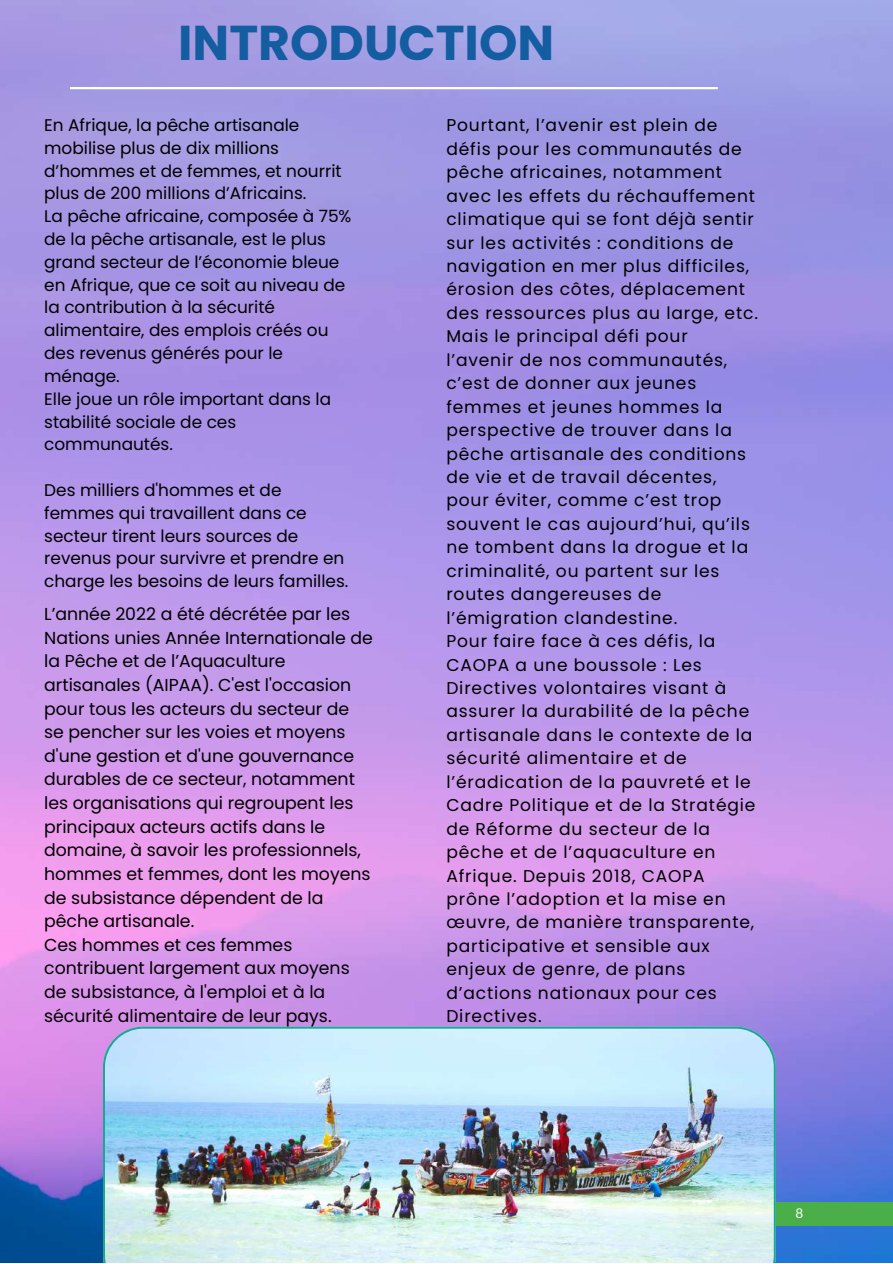
<style>
.page{position:relative;width:893px;height:1264px;background:#fff}
.page>*{position:absolute;margin:0;border:0;box-sizing:border-box;transform-origin:0 0}
.t1{font:700 48.9px "Poppins";color:#145da0}
.t2{font:17.25px/23.5px "Poppins";color:#000}
.t3{font:17.1px/23.4px "Poppins";letter-spacing:.05em;color:#000}
.t4{font:16.95px/22.8px "Poppins";color:#000}
.t5{font:13.5px "Lato";color:#fff}
</style>
<div class="page">
<img style="left:0;top:0;width:892px;height:1262px">
<div style="left:775px;top:1201px;width:117px;height:24px;background:#4aaf48"></div>
<hr style="left:70px;top:87px;width:647px;height:2px;background:#fff">
<img style="left:103px;top:1026px;width:672px;height:236px">
<h1 class="t1" style="left:178px;top:9px;width:377px">INTRODUCTION</h1>
<p class="t4" style="left:44px;top:114px;width:309px">En Afrique, la pêche artisanale mobilise plus de dix millions d’hommes et de femmes, et nourrit plus de 200 millions d’Africains.<br>La pêche africaine, composée à 75% de la pêche artisanale, est le plus grand secteur de l’économie bleue en Afrique, que ce soit au niveau de la contribution à la sécurité alimentaire, des emplois créés ou des revenus générés pour le ménage.<br>Elle joue un rôle important dans la stabilité sociale de ces communautés.</p>
<p class="t4" style="left:44px;top:478px;width:306px">Des milliers d'hommes et de femmes qui travaillent dans ce secteur tirent leurs sources de revenus pour survivre et prendre en charge les besoins de leurs familles.</p>
<p class="t2" style="left:44px;top:602px;width:330px">L’année 2022 a été décrétée par les Nations unies Année Internationale de la Pêche et de l’Aquaculture artisanales (AIPAA). C'est l'occasion pour tous les acteurs du secteur de se pencher sur les voies et moyens d'une gestion et d'une gouvernance durables de ce secteur, notamment les organisations qui regroupent les principaux acteurs actifs dans le domaine, à savoir les professionnels, hommes et femmes, dont les moyens de subsistance dépendent de la pêche artisanale.<br>Ces hommes et ces femmes contribuent largement aux moyens de subsistance, à l'emploi et à la sécurité alimentaire de leur pays.</p>
<p class="t3" style="left:446px;top:114px;width:313px">Pourtant, l’avenir est plein de défis pour les communautés de pêche africaines, notamment avec les effets du réchauffement climatique qui se font déjà sentir sur les activités : conditions de navigation en mer plus difficiles, érosion des côtes, déplacement des ressources plus au large, etc.<br>Mais le principal défi pour l’avenir de nos communautés, c’est de donner aux jeunes femmes et jeunes hommes la perspective de trouver dans la pêche artisanale des conditions de vie et de travail décentes, pour éviter, comme c’est trop souvent le cas aujourd’hui, qu’ils ne tombent dans la drogue et la criminalité, ou partent sur les routes dangereuses de l’émigration clandestine.<br>Pour faire face à ces défis, la<br>CAOPA a une boussole : Les<br>Directives volontaires visant à assurer la durabilité de la pêche artisanale dans le contexte de la sécurité alimentaire et de l’éradication de la pauvreté et le<br>Cadre Politique et de la Stratégie de Réforme du secteur de la pêche et de l’aquaculture en<br>Afrique. Depuis 2018, CAOPA prône l’adoption et la mise en œuvre, de manière transparente, participative et sensible aux enjeux de genre, de plans d’actions nationaux pour ces<br>Directives.</p>
<p class="t5" style="left:795px;top:1204px;width:9px">8</p>
</div>
